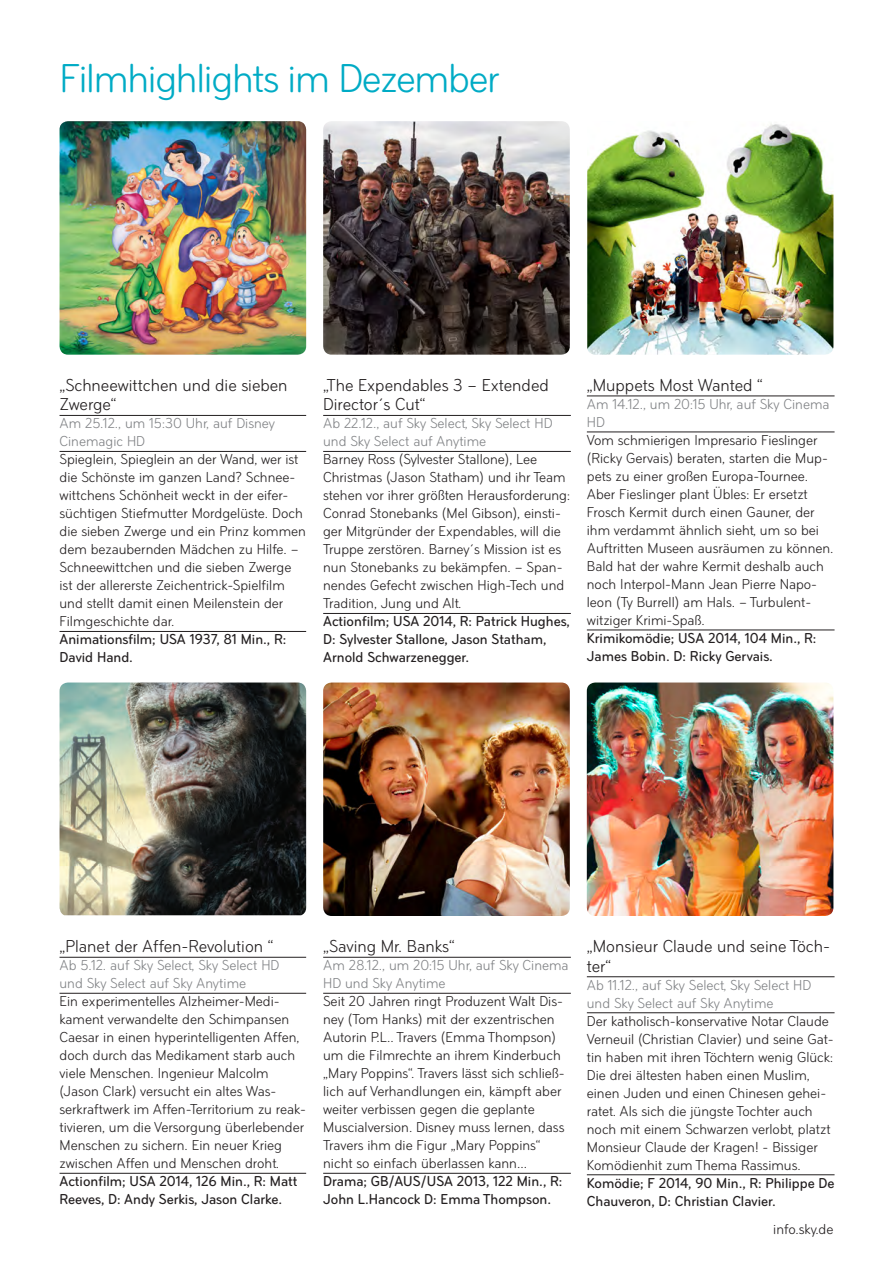
<style>
.page{position:relative;width:893px;height:1263px;background:#fff}
.page>*{position:absolute;margin:0;border:0;box-sizing:border-box;transform-origin:0 0}
.t1{font:42px "Sky Text";letter-spacing:-.03em;color:#00abc5}
.t2{font:18px/19.5px "Sky Text";color:#231f20}
.t3{font:15px/18px "Sky Text";color:#231f20}
.t4{font:500 15px/18px "Sky Text";color:#231f20}
.t5{font:15px/18px "Sky Text";color:#808285}
</style>
<div class="page">
<hr style="left:60px;top:957px;width:246px;height:1px;background:#231f20">
<hr style="left:60px;top:993px;width:246px;height:1px;background:#231f20">
<hr style="left:60px;top:1173px;width:246px;height:1px;background:#231f20">
<hr style="left:323px;top:415px;width:248px;height:1px;background:#231f20">
<hr style="left:323px;top:451px;width:248px;height:1px;background:#231f20">
<hr style="left:323px;top:613px;width:248px;height:1px;background:#231f20">
<hr style="left:323px;top:957px;width:248px;height:1px;background:#231f20">
<hr style="left:323px;top:993px;width:248px;height:1px;background:#231f20">
<hr style="left:323px;top:1173px;width:248px;height:1px;background:#231f20">
<hr style="left:587px;top:396px;width:247px;height:1px;background:#231f20">
<hr style="left:587px;top:432px;width:247px;height:1px;background:#231f20">
<hr style="left:587px;top:630px;width:247px;height:1px;background:#231f20">
<hr style="left:587px;top:976px;width:247px;height:1px;background:#231f20">
<hr style="left:587px;top:1012px;width:247px;height:1px;background:#231f20">
<hr style="left:587px;top:1174px;width:247px;height:1px;background:#231f20">
<hr style="left:60px;top:415px;width:246px;height:1px;background:#231f20">
<hr style="left:60px;top:451px;width:246px;height:1px;background:#231f20">
<hr style="left:60px;top:631px;width:246px;height:1px;background:#231f20">
<img style="left:60px;top:121px;width:246px;height:234px">
<img style="left:60px;top:682px;width:246px;height:233px">
<img style="left:323px;top:121px;width:247px;height:234px">
<img style="left:323px;top:682px;width:247px;height:234px">
<img style="left:587px;top:123px;width:246px;height:232px">
<img style="left:587px;top:682px;width:246px;height:234px">
<p class="t1" style="left:60px;top:54px;width:441px">Filmhighlights im Dezember</p>
<p class="t2" style="left:60px;top:375px;width:229px">„Schneewittchen und die sieben<br>Zwerge“</p>
<p class="t5" style="left:60px;top:414px;width:217px">Am 25.12., um 15:30 Uhr, auf Disney<br>Cinemagic HD</p>
<p class="t3" style="left:60px;top:450px;width:248px">Spieglein, Spieglein an der Wand, wer ist die Schönste im ganzen Land? Schnee&shy;wittchens Schönheit weckt in der eifer&shy;süchtigen Stiefmutter Mordgelüste. Doch die sieben Zwerge und ein Prinz kommen dem bezaubernden Mädchen zu Hilfe. – Schneewittchen und die sieben Zwerge ist der allererste Zeichentrick-Spielfilm und stellt damit einen Meilenstein der Filmgeschichte dar.</p>
<p class="t4" style="left:60px;top:630px;width:228px">Animationsfilm; USA 1937, 81 Min., R:<br>David Hand.</p>
<p class="t2" style="left:323px;top:375px;width:227px">„The Expendables 3 – Extended<br>Director´s Cut“</p>
<p class="t5" style="left:323px;top:414px;width:231px">Ab 22.12., auf Sky Select, Sky Select HD und Sky Select auf Anytime</p>
<p class="t3" style="left:323px;top:450px;width:248px">Barney Ross (Sylvester Stallone), Lee Christmas (Jason Statham) und ihr Team stehen vor ihrer größten Herausforderung:<br>Conrad Stonebanks (Mel Gibson), einsti&shy;ger Mitgründer der Expendables, will die Truppe zerstören. Barney´s Mission ist es nun Stonebanks zu bekämpfen. – Span&shy;nendes Gefecht zwischen High-Tech und Tradition, Jung und Alt.</p>
<p class="t4" style="left:323px;top:612px;width:248px">Actionfilm; USA 2014, R: Patrick Hughes,<br>D: Sylvester Stallone, Jason Statham,<br>Arnold Schwarzenegger.</p>
<p class="t2" style="left:587px;top:375px;width:177px">„Muppets Most Wanted “</p>
<p class="t5" style="left:587px;top:395px;width:244px">Am 14.12., um 20:15 Uhr, auf Sky Cinema<br>HD</p>
<p class="t3" style="left:587px;top:431px;width:248px">Vom schmierigen Impresario Fieslinger (Ricky Gervais) beraten, starten die Mup&shy;pets zu einer großen Europa-Tournee.<br>Aber Fieslinger plant Übles: Er ersetzt Frosch Kermit durch einen Gauner, der ihm verdammt ähnlich sieht, um so bei Auftritten Museen ausräumen zu können.<br>Bald hat der wahre Kermit deshalb auch noch Interpol-Mann Jean Pierre Napo&shy;leon (Ty Burrell) am Hals. – Turbulent&shy;witziger Krimi-Spaß.</p>
<p class="t4" style="left:587px;top:629px;width:231px">Krimikomödie; USA 2014, 104 Min., R:<br>James Bobin. D: Ricky Gervais.</p>
<p class="t2" style="left:60px;top:936px;width:216px">„Planet der Affen-Revolution “</p>
<p class="t5" style="left:60px;top:956px;width:221px">Ab 5.12. auf Sky Select, Sky Select HD und Sky Select auf Sky Anytime</p>
<p class="t3" style="left:60px;top:992px;width:248px">Ein experimentelles Alzheimer-Medi&shy;kament verwandelte den Schimpansen Caesar in einen hyperintelligenten Affen, doch durch das Medikament starb auch viele Menschen. Ingenieur Malcolm (Jason Clark) versucht ein altes Was&shy;serkraftwerk im Affen-Territorium zu reak&shy;tivieren, um die Versorgung überlebender Menschen zu sichern. Ein neuer Krieg zwischen Affen und Menschen droht.</p>
<p class="t4" style="left:60px;top:1172px;width:239px">Actionfilm; USA 2014, 126 Min., R: Matt<br>Reeves, D: Andy Serkis, Jason Clarke.</p>
<p class="t2" style="left:323px;top:936px;width:133px">„Saving Mr. Banks“</p>
<p class="t5" style="left:323px;top:956px;width:247px">Am 28.12., um 20:15 Uhr, auf Sky Cinema<br>HD und Sky Anytime</p>
<p class="t3" style="left:323px;top:992px;width:243px">Seit 20 Jahren ringt Produzent Walt Dis&shy;ney (Tom Hanks) mit der exzentrischen Autorin P.L.. Travers (Emma Thompson) um die Filmrechte an ihrem Kinderbuch „Mary Poppins“. Travers lässt sich schließ&shy;lich auf Verhandlungen ein, kämpft aber weiter verbissen gegen die geplante Muscialversion. Disney muss lernen, dass Travers ihm die Figur „Mary Poppins“ nicht so einfach überlassen kann...</p>
<p class="t4" style="left:323px;top:1172px;width:241px">Drama; GB/AUS/USA 2013, 122 Min., R:<br>John L.Hancock D: Emma Thompson.</p>
<p class="t2" style="left:587px;top:936px;width:245px">„Monsieur Claude und seine Töch&shy;ter“</p>
<p class="t5" style="left:587px;top:976px;width:226px">Ab 11.12., auf Sky Select, Sky Select HD und Sky Select auf Sky Anytime</p>
<p class="t3" style="left:587px;top:1012px;width:248px">Der katholisch-konservative Notar Claude Verneuil (Christian Clavier) und seine Gat&shy;tin haben mit ihren Töchtern wenig Glück:<br>Die drei ältesten haben einen Muslim, einen Juden und einen Chinesen gehei&shy;ratet. Als sich die jüngste Tochter auch noch mit einem Schwarzen verlobt, platzt Monsieur Claude der Kragen! - Bissiger Komödienhit zum Thema Rassimus.</p>
<p class="t4" style="left:587px;top:1174px;width:249px">Komödie; F 2014, 90 Min., R: Philippe De<br>Chauveron, D: Christian Clavier.</p>
<p class="t3" style="left:773px;top:1220px;width:62px">info.sky.de</p>
</div>
